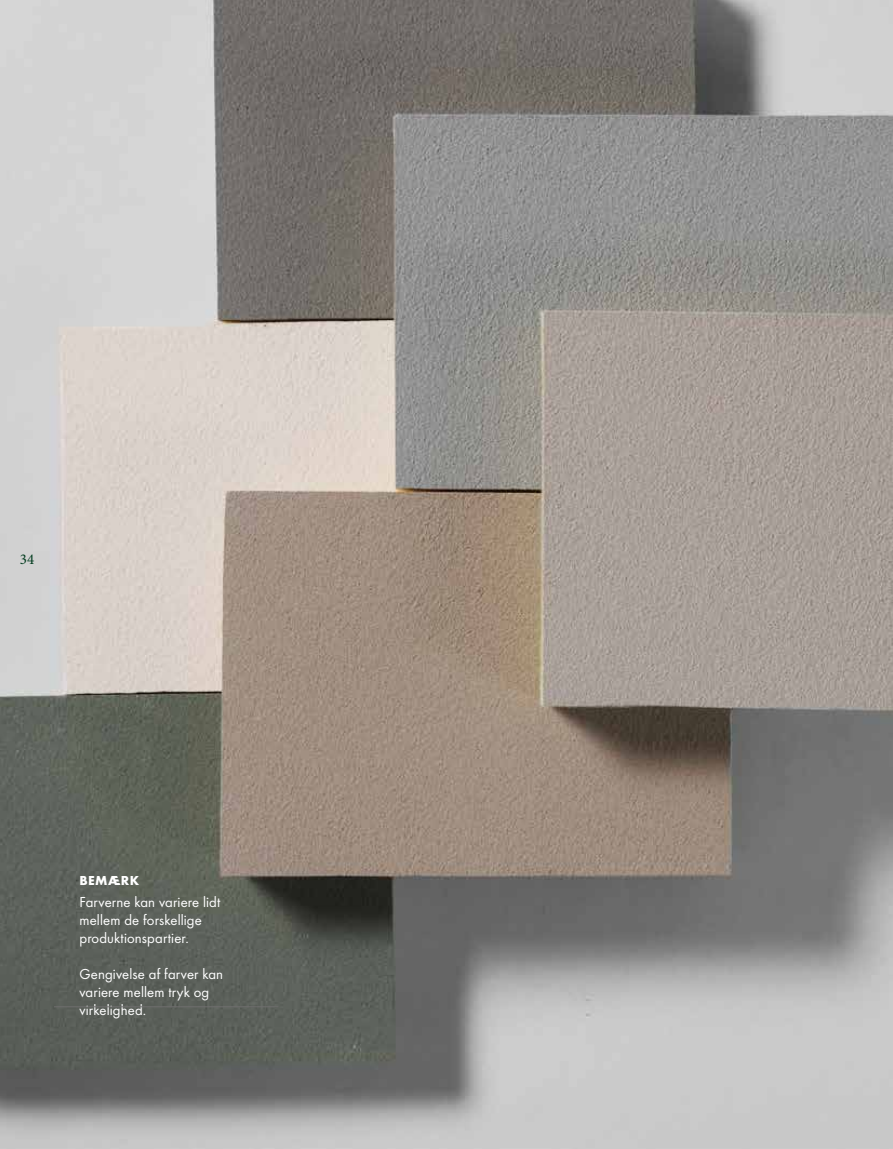
<style>
.page{position:relative;width:893px;height:1149px;background:#fff}
.page>*{position:absolute;margin:0;border:0;box-sizing:border-box;transform-origin:0 0}
.t1{font:15px/18px "Futura Boo";letter-spacing:.01em;color:#fff}
.t2{font:15px "Minion Pro";color:#003b1d}
.t3{font:700 13.5px "Futura";letter-spacing:.025em;color:#fff}
</style>
<div class="page">
<img style="left:0;top:0;width:893px;height:1148px">
<hr style="left:54px;top:1006px;width:224px;height:1px;background:#706f6f">
<p class="t2" style="left:20px;top:549px;width:16px">34</p>
<p class="t3" style="left:80px;top:871px;width:61px">BEMÆRK</p>
<p class="t1" style="left:80px;top:893px;width:142px">Farverne kan variere lidt mellem de forskellige produktionspartier.</p>
<p class="t1" style="left:80px;top:965px;width:145px">Gengivelse af farver kan variere mellem tryk og virkelighed.</p>
</div>
